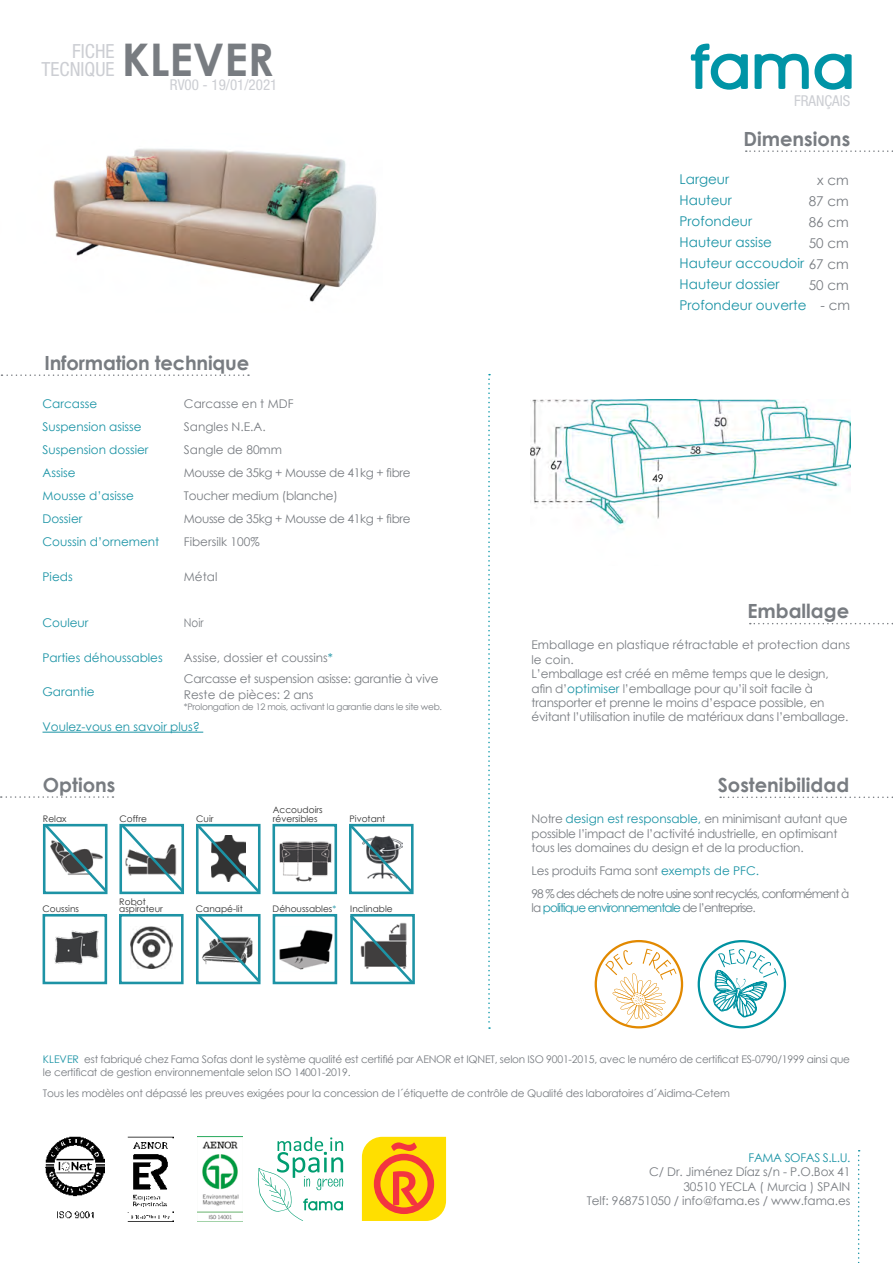
<style>
.page{position:relative;width:893px;height:1263px;background:#fff}
.page>*{position:absolute;margin:0;border:0;box-sizing:border-box;transform-origin:0 0}
.t1{font:700 45px "Century Gothic";color:#787c81}
.t2{font:700 19.5px "Century Gothic";color:#787c81}
.t3{font:condensed 19.5px/18px "Helvetica Neue LT Std";color:#ccced3;text-align:right}
.t4{font:condensed 15px "Helvetica Neue LT Std";color:#ccced3}
.t5{font:13.5px "Century Gothic";color:#1a93a5}
.t6{font:13.5px "Century Gothic";color:#787c81}
.t7{font:12px/14.4px "Century Gothic";letter-spacing:-.02em;color:#787c81}
.t8{font:12px/23.1px "Century Gothic";color:#1a93a5}
.t9{font:12px/23px "Century Gothic";letter-spacing:-.075em;color:#787c81}
.t10{font:12px "Century Gothic";color:#787c81}
.t11{font:12px "Century Gothic";letter-spacing:-.075em;color:#1a93a5}
.t12{font:12px "Century Gothic";letter-spacing:-.03em;color:#1a93a5}
.t13{font:12px "Century Gothic";letter-spacing:-.02em;color:#787c81;scale:.87 1}
.t14{font:10.5px/12.6px "Century Gothic";letter-spacing:-.02em;color:#787c81}
.t15{font:10.5px "Century Gothic";color:#000}
.t16{font:9px/9px "Century Gothic";color:#2e2e2e}
.t17{font:9px "Century Gothic";letter-spacing:-.03em;color:#787c81}
.s1{color:#1a93a5}
.s2{color:#787c81}
</style>
<div class="page">
<svg style="left:42px;top:823px;width:66px;height:72px"></svg>
<img style="left:55px;top:930px;width:43px;height:35px">
<div style="left:43px;top:914px;width:64px;height:70px;border:3px solid #1d93a5"></div>
<svg style="left:119px;top:823px;width:65px;height:72px"></svg>
<img style="left:279px;top:841px;width:53px;height:41px">
<div style="left:272px;top:824px;width:65px;height:70px;border:3px solid #1d93a5"></div>
<img style="left:130px;top:926px;width:43px;height:42px">
<div style="left:119px;top:914px;width:65px;height:70px;border:3px solid #1d93a5"></div>
<svg style="left:196px;top:914px;width:65px;height:71px"></svg>
<svg style="left:488px;top:374px;width:2px;height:655px"></svg>
<img style="left:128px;top:1136px;width:45px;height:85px">
<img style="left:45px;top:1136px;width:59px;height:83px">
<img style="left:197px;top:1136px;width:46px;height:84px">
<svg style="left:362px;top:1137px;width:84px;height:84px;background:#fbb516"></svg>
<svg style="left:1px;top:374px;width:248px;height:2px"></svg>
<svg style="left:1px;top:796px;width:112px;height:2px"></svg>
<svg style="left:750px;top:623px;width:143px;height:1px"></svg>
<svg style="left:720px;top:796px;width:173px;height:2px"></svg>
<svg style="left:625px;top:1005px;width:12px;height:20px"></svg>
<div style="left:595px;top:940px;width:88px;height:88px;border:2px solid #e28900;border-radius:50%"></div>
<svg style="left:605px;top:949px;width:71px;height:71px"></svg>
<div style="left:698px;top:940px;width:88px;height:88px;border:2px solid #0092a1;border-radius:50%"></div>
<svg style="left:713px;top:949px;width:65px;height:69px"></svg>
<svg style="left:258px;top:1137px;width:85px;height:84px"></svg>
<svg style="left:691px;top:44px;width:57px;height:46px"></svg>
<svg style="left:755px;top:54px;width:97px;height:36px"></svg>
<svg style="left:746px;top:150px;width:147px;height:2px"></svg>
<svg style="left:858px;top:1150px;width:2px;height:113px"></svg>
<img style="left:279px;top:929px;width:54px;height:41px">
<div style="left:273px;top:914px;width:64px;height:70px;border:3px solid #1d93a5"></div>
<svg style="left:349px;top:823px;width:65px;height:72px"></svg>
<svg style="left:350px;top:914px;width:65px;height:71px"></svg>
<svg style="left:196px;top:823px;width:65px;height:72px"></svg>
<hr style="left:43px;top:732px;width:160px;height:1px;background:#1a93a5">
<img style="left:530px;top:399px;width:320px;height:130px">
<img style="left:53px;top:148px;width:324px;height:154px">
<div style="left:649px;top:472px;width:17px;height:11px;background:#fff"></div>
<h2 class="t3" style="left:42px;top:42px;width:74px">FICHE<br>TECNIQUE</h2>
<h1 class="t1" style="left:122px;top:26px;width:154px">KLEVER</h1>
<p class="t4" style="left:170px;top:76px;width:109px">RV00 - 19/01/2021</p>
<h2 class="t2" style="left:45px;top:348px;width:206px">Information technique</h2>
<p class="t8" style="left:43px;top:392px;width:101px">Carcasse<br>Suspension asisse</p>
<p class="t8" style="left:43px;top:438px;width:118px">Suspension dossier<br>Assise<br>Mousse d’asisse<br>Dossier<br>Coussin d’ornement</p>
<p class="t8" style="left:43px;top:565px;width:32px">Pieds</p>
<p class="t8" style="left:43px;top:611px;width:48px">Couleur</p>
<p class="t10" style="left:184px;top:395px;width:111px">Carcasse en t MDF</p>
<p class="t10" style="left:184px;top:418px;width:83px">Sangles N.E.A.</p>
<p class="t10" style="left:184px;top:442px;width:100px">Sangle de 80mm</p>
<p class="t7" style="left:184px;top:466px;width:228px">Mousse de 35kg + Mousse de 41kg + fibre</p>
<p class="t7" style="left:184px;top:489px;width:155px">Toucher medium (blanche)</p>
<p class="t7" style="left:184px;top:512px;width:228px">Mousse de 35kg + Mousse de 41kg + fibre</p>
<p class="t10" style="left:184px;top:534px;width:77px">Fibersilk 100%</p>
<p class="t7" style="left:184px;top:569px;width:35px">Métal</p>
<p class="t13" style="left:184px;top:614px;width:24px">Noir</p>
<p class="t8" style="left:43px;top:646px;width:122px">Parties déhoussables</p>
<p class="t10" style="left:184px;top:649px;width:151px">Assise, dossier et coussins<span class="s1">*</span></p>
<p class="t8" style="left:43px;top:680px;width:54px">Garantie</p>
<p class="t7" style="left:184px;top:670px;width:256px;line-height:16.2px">Carcasse et suspension asisse: garantie à vive<br>Reste de pièces: 2 ans</p>
<p class="t17" style="left:184px;top:700px;width:260px">*Prolongation de 12 mois, activant la garantie dans le site web.</p>
<p class="t8" style="left:43px;top:715px;width:159px">Voulez-vous en savoir plus?</p>
<h2 class="t2" style="left:43px;top:770px;width:74px">Options</h2>
<p class="t16" style="left:43px;top:814px;width:25px">Relax</p>
<p class="t16" style="left:120px;top:814px;width:29px">Coffre</p>
<p class="t16" style="left:196px;top:814px;width:19px">Cuir</p>
<p class="t16" style="left:273px;top:805px;width:51px">Accoudoirs réversibles</p>
<p class="t16" style="left:350px;top:814px;width:37px">Pivotant</p>
<p class="t16" style="left:43px;top:904px;width:38px">Coussins</p>
<p class="t16" style="left:119px;top:898px;width:45px;line-height:7.5px">Robot aspirateur</p>
<p class="t16" style="left:196px;top:904px;width:48px">Canapé-lit</p>
<p class="t16" style="left:273px;top:904px;width:65px">Déhoussables<span class="s1">*</span></p>
<p class="t16" style="left:350px;top:904px;width:44px">Inclinable</p>
<p class="t4" style="left:794px;top:92px;width:58px">FRANÇAIS</p>
<p class="t5" style="left:680px;top:170px;width:51px">Largeur</p>
<p class="t5" style="left:680px;top:191px;width:54px">Hauteur</p>
<h2 class="t2" style="left:743px;top:124px;width:108px">Dimensions</h2>
<p class="t6" style="left:817px;top:171px;width:33px">x cm</p>
<p class="t6" style="left:809px;top:192px;width:42px">87 cm</p>
<p class="t5" style="left:680px;top:212px;width:74px">Profondeur</p>
<p class="t5" style="left:680px;top:233px;width:94px">Hauteur assise</p>
<p class="t6" style="left:809px;top:213px;width:42px">86 cm</p>
<p class="t6" style="left:809px;top:234px;width:42px">50 cm</p>
<p class="t5" style="left:680px;top:254px;width:171px">Hauteur accoudoir <span class="s2">67 cm</span></p>
<p class="t5" style="left:680px;top:275px;width:102px">Hauteur dossier</p>
<p class="t6" style="left:809px;top:276px;width:42px">50 cm</p>
<p class="t5" style="left:680px;top:296px;width:172px">Profondeur ouverte <span class="s2">- cm</span></p>
<p class="t15" style="left:652px;top:471px;width:13px">49</p>
<h2 class="t2" style="left:747px;top:596px;width:103px">Emballage</h2>
<p class="t7" style="left:531px;top:638px;width:320px">Emballage en plastique rétractable et protection dans le coin.<br>L’emballage est créé en même temps que le design, afin d’<span class="s1">optimiser</span> l’emballage pour qu’il soit facile à transporter et prenne le moins d’espace possible, en évitant l’utilisation inutile de matériaux dans l’emballage.</p>
<h2 class="t2" style="left:718px;top:770px;width:133px">Sostenibilidad</h2>
<p class="t7" style="left:531px;top:811px;width:318px">Notre <span class="s1">design est responsable,</span> en minimisant autant que possible l’impact de l’activité industrielle, en optimisant tous les domaines du design et de la production.</p>
<p class="t9" style="left:531px;top:859px;width:319px">Les produits Fama sont <span class="s1">exempts de PFC.<br></span>98 % des déchets de notre usine sont recyclés, conformément à</p>
<p class="t11" style="left:531px;top:899px;width:226px"><span class="s2">la</span> politique environnementale <span class="s2">de l’entreprise.</span></p>
<p class="t14" style="left:43px;top:1053px;width:809px"><span class="s1">KLEVER</span> est fabriqué chez Fama Sofas dont le système qualité est certifié par AENOR et IQNET, selon ISO 9001-2015, avec le numéro de certificat ES-0790/1999 ainsi que le certificat de gestion environnementale selon ISO 14001-2019.</p>
<p class="t14" style="left:43px;top:1087px;width:688px">Tous les modèles ont dépassé les preuves exigées pour la concession de l´étiquette de contrôle de Qualité des laboratoires d´Aidima-Cetem</p>
<p class="t12" style="left:748px;top:1149px;width:103px">FAMA SOFAS S.L.U.</p>
<p class="t7" style="left:587px;top:1164px;width:265px;text-align:right">C/ Dr. Jiménez Díaz s/n - P.O.Box 41<br>30510 YECLA ( Murcia ) SPAIN<br>Telf: 968751050 / info@fama.es / www.fama.es</p>
</div>
